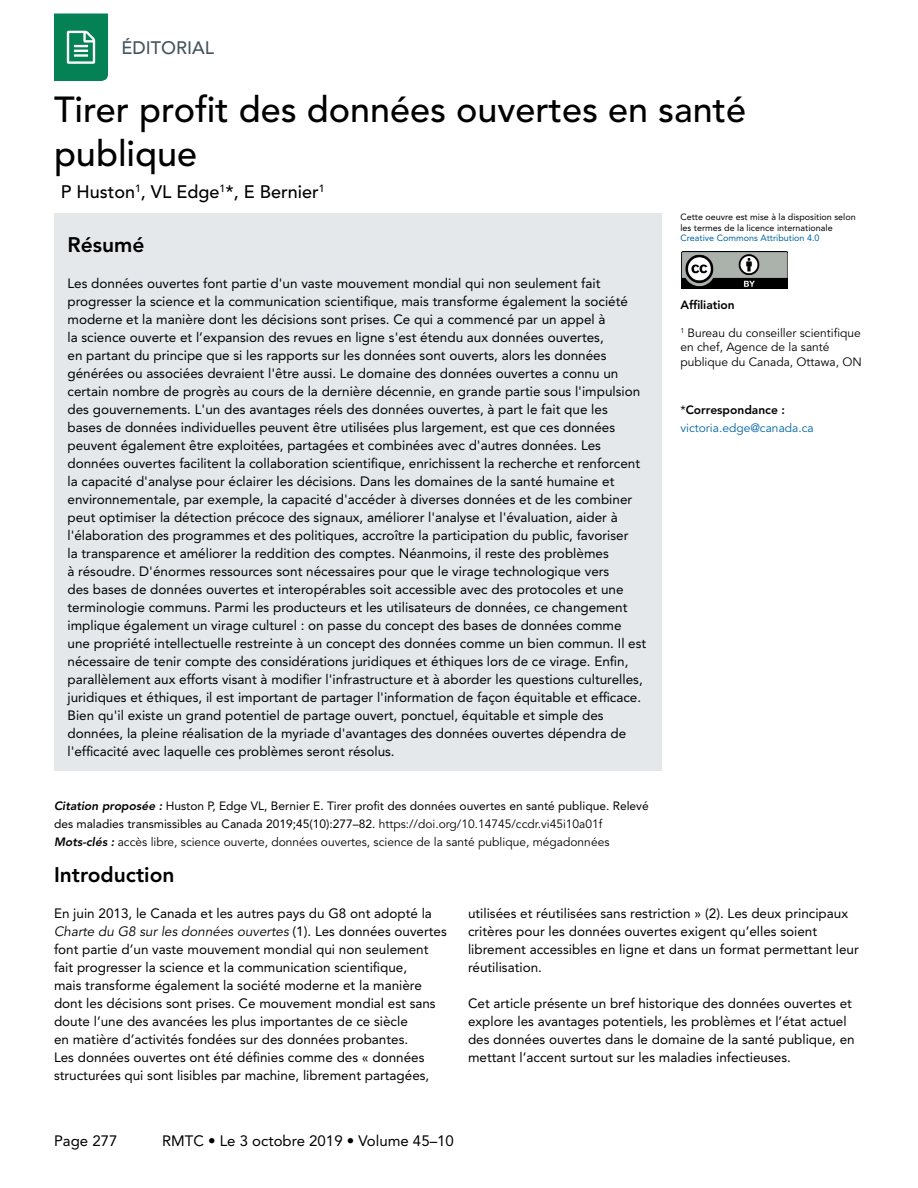
<style>
.page{position:relative;width:918px;height:1188px;background:#fff}
.page>*{position:absolute;margin:0;border:0;box-sizing:border-box;transform-origin:0 0}
.t1{font:500 36px/43.2px "Avenir LT Std";color:#000}
.t2{font:800 21px "Avenir LT Std";color:#000}
.t3{font:500 18px "Avenir LT Std";color:#000}
.t4{font:500 18px "Avenir LT Std";color:#455560}
.t5{font:15px "Avenir LT Std";color:#000}
.t6{font:13.5px/18px "Avenir LT Std";color:#000}
.t7{font:12px/18px "Avenir LT Std";color:#000}
.t8{font:12px/14.4px "Avenir LT Std";color:#000}
.t9{font:12px/18px "Avenir LT Std";color:#0065a4}
.t10{font:800 12px "Avenir LT Std";color:#000}
.t11{font:9px/10.5px "Avenir LT Std";color:#000}
.t12{font:9px "Avenir LT Std";color:#0065a4}
.s1{color:#000}
.s2{font-weight:800;color:#000}
.s3{font-weight:800;font-style:italic}
.s4{font-style:inherit}
.s5{font-style:italic}
</style>
<div class="page">
<svg style="left:54px;top:14px;width:54px;height:67px;background:#208f67"></svg>
<div style="left:54px;top:214px;width:608px;height:557px;background:#e4e8ea"></div>
<img style="left:682px;top:252px;width:105px;height:37px">
<h3 class="t4" style="left:122px;top:37px;width:94px">ÉDITORIAL</h3>
<h1 class="t1" style="left:54px;top:89px;width:694px">Tirer profit des données ouvertes en santé publique</h1>
<h3 class="t3" style="left:61px;top:181px;width:265px">P Huston<sup>1</sup>, VL Edge<sup>1</sup>*, E Bernier<sup>1</sup></h3>
<h2 class="t2" style="left:68px;top:232px;width:78px">Résumé</h2>
<p class="t6" style="left:68px;top:274px;width:580px">Les données ouvertes font partie d'un vaste mouvement mondial qui non seulement fait progresser la science et la communication scientifique, mais transforme également la société moderne et la manière dont les décisions sont prises. Ce qui a commencé par un appel à<br>la science ouverte et l’expansion des revues en ligne s'est étendu aux données ouvertes,<br>en partant du principe que si les rapports sur les données sont ouverts, alors les données générées ou associées devraient l'être aussi. Le domaine des données ouvertes a connu un certain nombre de progrès au cours de la dernière décennie, en grande partie sous l'impulsion des gouvernements. L'un des avantages réels des données ouvertes, à part le fait que les<br>bases de données individuelles peuvent être utilisées plus largement, est que ces données peuvent également être exploitées, partagées et combinées avec d'autres données. Les données ouvertes facilitent la collaboration scientifique, enrichissent la recherche et renforcent la capacité d'analyse pour éclairer les décisions. Dans les domaines de la santé humaine et environnementale, par exemple, la capacité d'accéder à diverses données et de les combiner peut optimiser la détection précoce des signaux, améliorer l'analyse et l'évaluation, aider à l'élaboration des programmes et des politiques, accroître la participation du public, favoriser<br>la transparence et améliorer la reddition des comptes. Néanmoins, il reste des problèmes<br>à résoudre. D'énormes ressources sont nécessaires pour que le virage technologique vers<br>des bases de données ouvertes et interopérables soit accessible avec des protocoles et une terminologie communs. Parmi les producteurs et les utilisateurs de données, ce changement implique également un virage culturel : on passe du concept des bases de données comme une propriété intellectuelle restreinte à un concept des données comme un bien commun. Il est nécessaire de tenir compte des considérations juridiques et éthiques lors de ce virage. Enfin, parallèlement aux efforts visant à modifier l'infrastructure et à aborder les questions culturelles, juridiques et éthiques, il est important de partager l'information de façon équitable et efficace.<br>Bien qu'il existe un grand potentiel de partage ouvert, ponctuel, équitable et simple des données, la pleine réalisation de la myriade d'avantages des données ouvertes dépendra de l'efficacité avec laquelle ces problèmes seront résolus.</p>
<p class="t11" style="left:680px;top:212px;width:177px">Cette oeuvre est mise à la disposition selon les termes de la licence internationale</p>
<p class="t12" style="left:680px;top:233px;width:141px">Creative Commons Attribution 4.0</p>
<p class="t10" style="left:680px;top:298px;width:56px">Affiliation</p>
<p class="t8" style="left:680px;top:326px;width:183px"><sup>1</sup> Bureau du conseiller scientifique en chef, Agence de la santé publique du Canada, Ottawa, ON</p>
<p class="t9" style="left:680px;top:401px;width:135px"><span class="s1">*</span><span class="s2">Correspondance : </span>victoria.edge@canada.ca</p>
<p class="t7" style="left:54px;top:797px;width:596px"><span class="s3">Citation proposée :</span> Huston P, Edge VL, Bernier E. Tirer profit des données ouvertes en santé publique. Relevé des maladies transmissibles au Canada 2019;45(10):277–82. <span class="s4">https://doi.org/10.14745/ccdr.vi45i10a01f<br></span><span class="s3">Mots-clés :</span> <span class="s4">accès libre, science ouverte, données ouvertes, science de la santé publique, mégadonnées</span></p>
<h2 class="t2" style="left:54px;top:862px;width:122px">Introduction</h2>
<p class="t6" style="left:54px;top:904px;width:394px">En juin 2013, le Canada et les autres pays du G8 ont adopté la <span class="s5">Charte du G8 sur les données ouvertes</span> (1). Les données ouvertes font partie d’un vaste mouvement mondial qui non seulement fait progresser la science et la communication scientifique,<br>mais transforme également la société moderne et la manière dont les décisions sont prises. Ce mouvement mondial est sans doute l’une des avancées les plus importantes de ce siècle<br>en matière d’activités fondées sur des données probantes.<br>Les données ouvertes ont été définies comme des « données structurées qui sont lisibles par machine, librement partagées,</p>
<p class="t6" style="left:468px;top:904px;width:392px">utilisées et réutilisées sans restriction » (2). Les deux principaux critères pour les données ouvertes exigent qu’elles soient librement accessibles en ligne et dans un format permettant leur réutilisation.</p>
<p class="t6" style="left:468px;top:994px;width:388px">Cet article présente un bref historique des données ouvertes et explore les avantages potentiels, les problèmes et l’état actuel des données ouvertes dans le domaine de la santé publique, en mettant l’accent surtout sur les maladies infectieuses.</p>
<p class="t5" style="left:54px;top:1133px;width:65px">Page 277</p>
<p class="t5" style="left:162px;top:1133px;width:293px">RMTC • Le 3 octobre 2019 • Volume 45–10</p>
</div>
